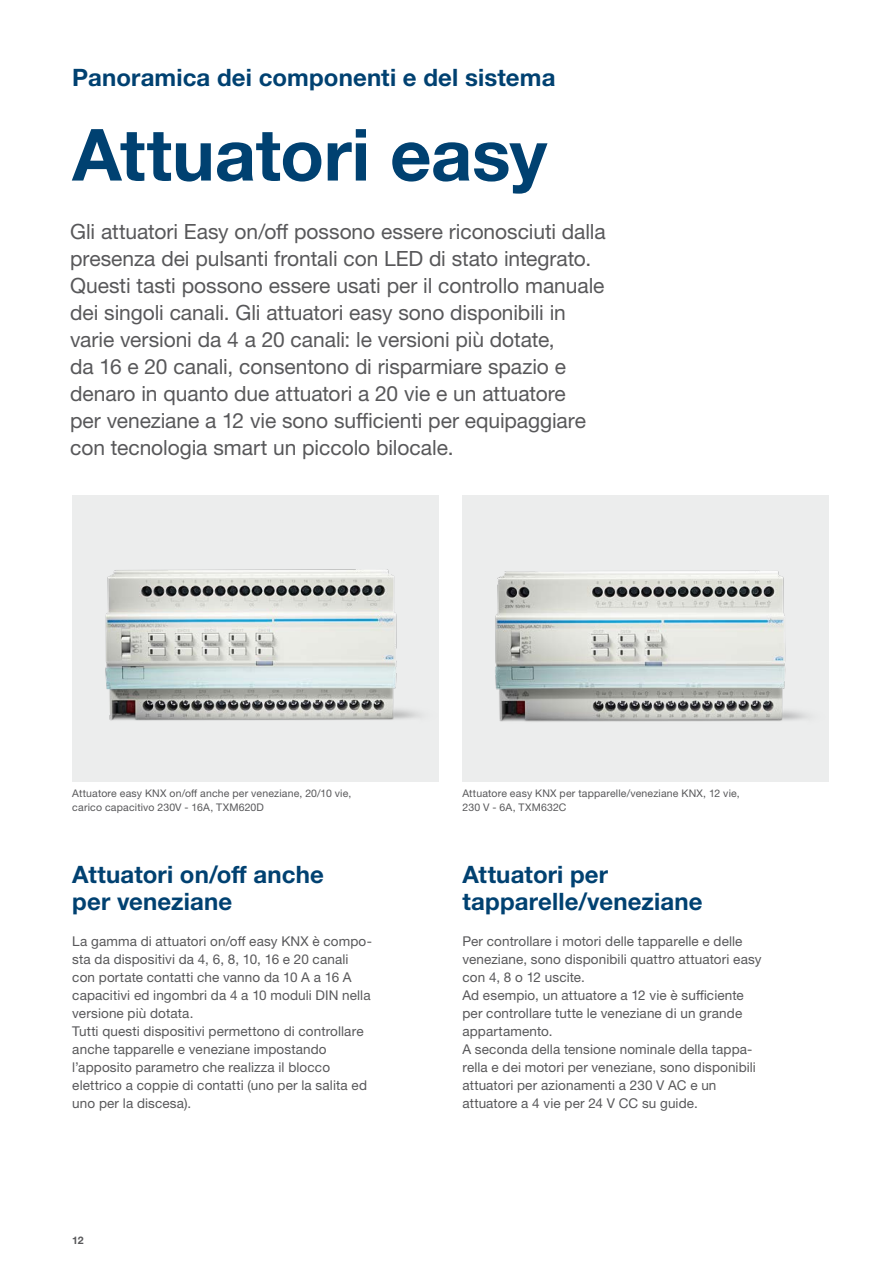
<style>
.page{position:relative;width:893px;height:1263px;background:#fff}
.page>*{position:absolute;margin:0;border:0;box-sizing:border-box;transform-origin:0 0}
.t1{font:700 72px "Helvetica Neue LTW1 G";letter-spacing:-.005em;color:#004171}
.t2{font:700 24px/27px "Helvetica Neue LTW1 G";letter-spacing:.005em;color:#004171}
.t3{font:21px/27px "Helvetica Neue LTW1 G";letter-spacing:-.005em;color:#58585a}
.t4{font:13.5px/18px "Helvetica Neue LTW1 G";letter-spacing:.01em;color:#58585a}
.t5{font:10.5px/13.5px "Helvetica Neue LTW1 G";letter-spacing:.015em;color:#58585a}
.t6{font:700 10.5px "Helvetica Neue LTW1 G";color:#58585a}
</style>
<div class="page">
<img style="left:72px;top:495px;width:367px;height:286px">
<img style="left:462px;top:495px;width:367px;height:286px">
<h2 class="t2" style="left:72px;top:64px;width:485px">Panoramica dei componenti e del sistema</h2>
<h1 class="t1" style="left:72px;top:110px;width:476px">Attuatori easy</h1>
<p class="t3" style="left:70px;top:218px;width:537px">Gli attuatori Easy on/off possono essere riconosciuti dalla presenza dei pulsanti frontali con LED di stato integrato.<br>Questi tasti possono essere usati per il controllo manuale dei singoli canali. Gli attuatori easy sono disponibili in varie versioni da 4 a 20 canali: le versioni più dotate,<br>da 16 e 20 canali, consentono di risparmiare spazio e denaro in quanto due attuatori a 20 vie e un attuatore<br>per veneziane a 12 vie sono sufficienti per equipaggiare con tecnologia smart un piccolo bilocale.</p>
<p class="t5" style="left:72px;top:786px;width:281px">Attuatore easy KNX on/off anche per veneziane, 20/10 vie, carico capacitivo 230V - 16A, TXM620D</p>
<p class="t5" style="left:462px;top:786px;width:279px">Attuatore easy KNX per tapparelle/veneziane KNX, 12 vie,<br>230 V - 6A, TXM632C</p>
<h2 class="t2" style="left:72px;top:860px;width:253px">Attuatori on/off anche per veneziane</h2>
<p class="t4" style="left:72px;top:932px;width:301px">La gamma di attuatori on/off easy KNX è compo&shy;sta da dispositivi da 4, 6, 8, 10, 16 e 20 canali con portate contatti che vanno da 10 A a 16 A capacitivi ed ingombri da 4 a 10 moduli DIN nella versione più dotata.<br>Tutti questi dispositivi permettono di controllare anche tapparelle e veneziane impostando l’apposito parametro che realizza il blocco elettrico a coppie di contatti (uno per la salita ed uno per la discesa).</p>
<p class="t6" style="left:72px;top:1233px;width:13px">12</p>
<h2 class="t2" style="left:462px;top:860px;width:242px">Attuatori per tapparelle/veneziane</h2>
<p class="t4" style="left:462px;top:932px;width:301px">Per controllare i motori delle tapparelle e delle veneziane, sono disponibili quattro attuatori easy con 4, 8 o 12 uscite.<br>Ad esempio, un attuatore a 12 vie è sufficiente per controllare tutte le veneziane di un grande appartamento.<br>A seconda della tensione nominale della tappa&shy;rella e dei motori per veneziane, sono disponibili attuatori per azionamenti a 230 V AC e un attuatore a 4 vie per 24 V CC su guide.</p>
</div>
